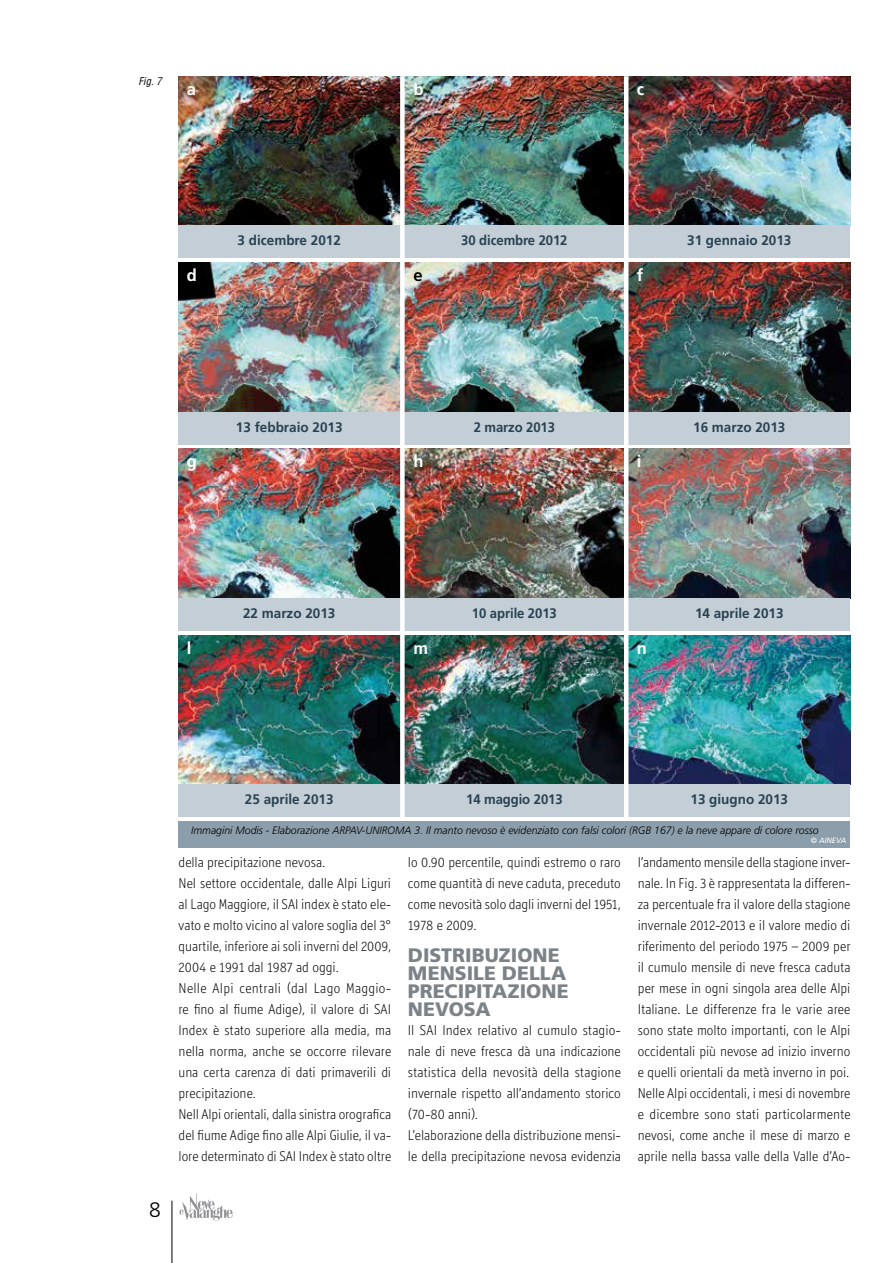
<style>
.page{position:relative;width:893px;height:1263px;background:#fff}
.page>*{position:absolute;margin:0;border:0;box-sizing:border-box;transform-origin:0 0}
.t1{font:300 21px "Frutiger";color:#000}
.t2{font:900 19.5px/18px "Frutiger";color:#7c8388}
.t3{font:700 16.8px "Frutiger";color:#fff}
.t4{font:700 16.8px "Frutiger";color:#000}
.t5{font:300 14.25px/21px "Officina Display ITC";color:#000}
.t6{font:700 13.8px "Frutiger";color:#294252}
.t7{font:700 13.8px "Frutiger";color:#294252;scale:.95 1}
.t8{font:italic 300 10.65px "Frutiger";color:#000}
.t9{font:italic condensed 10.5px "Helvetica";color:#000}
.t10{font:italic 7.65px "Frutiger";color:#fff}
</style>
<div class="page">
<hr style="left:172px;top:1201px;width:1px;height:62px;background:#000">
<svg style="left:179px;top:1193px;width:54px;height:27px"></svg>
<img style="left:178px;top:449px;width:446px;height:149px">
<img style="left:628px;top:449px;width:222px;height:149px">
<div style="left:178px;top:598px;width:672px;height:33px;background:#c3ced6"></div>
<img style="left:178px;top:635px;width:446px;height:149px">
<img style="left:628px;top:635px;width:222px;height:149px">
<div style="left:178px;top:784px;width:672px;height:33px;background:#c3ced6"></div>
<img style="left:178px;top:262px;width:446px;height:150px">
<img style="left:628px;top:262px;width:222px;height:150px">
<div style="left:178px;top:412px;width:672px;height:32px;background:#c3ced6"></div>
<img style="left:178px;top:77px;width:446px;height:148px">
<img style="left:628px;top:77px;width:222px;height:148px">
<div style="left:178px;top:225px;width:672px;height:33px;background:#c3ced6"></div>
<div style="left:178px;top:821px;width:672px;height:26px;background:#8c9eab"></div>
<div style="left:400px;top:77px;width:5px;height:743px;background:#fff"></div>
<hr style="left:624px;top:77px;width:4px;height:743px;background:#fff">
<p class="t9" style="left:138px;top:75px;width:25px">Fig. 7</p>
<p class="t3" style="left:187px;top:79px;width:11px">a</p>
<p class="t3" style="left:413px;top:79px;width:12px">b</p>
<p class="t3" style="left:637px;top:79px;width:9px">c</p>
<p class="t6" style="left:238px;top:232px;width:105px">3 dicembre 2012</p>
<p class="t7" style="left:461px;top:232px;width:113px">30 dicembre 2012</p>
<p class="t6" style="left:687px;top:232px;width:106px">31 gennaio 2013</p>
<p class="t3" style="left:187px;top:265px;width:12px">d</p>
<p class="t4" style="left:413px;top:265px;width:11px">e</p>
<p class="t3" style="left:637px;top:265px;width:8px">f</p>
<p class="t6" style="left:236px;top:419px;width:108px">13 febbraio 2013</p>
<p class="t7" style="left:474px;top:419px;width:87px">2 marzo 2013</p>
<p class="t6" style="left:693px;top:419px;width:94px">16 marzo 2013</p>
<p class="t3" style="left:187px;top:451px;width:12px">g</p>
<p class="t3" style="left:413px;top:451px;width:12px">h</p>
<p class="t3" style="left:637px;top:451px;width:6px">i</p>
<p class="t6" style="left:243px;top:605px;width:94px">22 marzo 2013</p>
<p class="t7" style="left:472px;top:605px;width:91px">10 aprile 2013</p>
<p class="t6" style="left:695px;top:605px;width:90px">14 aprile 2013</p>
<p class="t3" style="left:187px;top:638px;width:6px">l</p>
<p class="t3" style="left:413px;top:638px;width:16px">m</p>
<p class="t3" style="left:637px;top:638px;width:12px">n</p>
<h1 class="t1" style="left:149px;top:1198px;width:13px">8</h1>
<p class="t6" style="left:245px;top:791px;width:90px">25 aprile 2013</p>
<p class="t7" style="left:466px;top:791px;width:103px">14 maggio 2013</p>
<p class="t6" style="left:690px;top:791px;width:99px">13 giugno 2013</p>
<p class="t8" style="left:191px;top:824px;width:629px">Immagini Modis - Elaborazione ARPAV-UNIROMA 3. Il manto nevoso è evidenziato con falsi colori (RGB 167) e la neve appare di colore rosso</p>
<p class="t10" style="left:811px;top:836px;width:37px">© AINEVA</p>
<p class="t5" style="left:179px;top:852px;width:214px">della precipitazione nevosa.<br>Nel settore occidentale, dalle Alpi Liguri al Lago Maggiore, il SAI index è stato ele&shy;vato e molto vicino al valore soglia del 3° quartile, inferiore ai soli inverni del 2009, 2004 e 1991 dal 1987 ad oggi.<br>Nelle Alpi centrali (dal Lago Maggio&shy;re fino al fiume Adige), il valore di SAI Index è stato superiore alla media, ma nella norma, anche se occorre rilevare una certa carenza di dati primaverili di precipitazione.<br>Nell Alpi orientali, dalla sinistra orografica del fiume Adige fino alle Alpi Giulie, il va&shy;lore determinato di SAI Index è stato oltre</p>
<p class="t5" style="left:408px;top:852px;width:214px;text-align:justify">lo 0.90 percentile, quindi estremo o raro come quantità di neve caduta, preceduto come nevosità solo dagli inverni del 1951, 1978 e 2009.</p>
<h2 class="t2" style="left:408px;top:946px;width:162px">DISTRIBUZIONE<br>MENSILE DELLA<br>PRECIPITAZIONE<br>NEVOSA</h2>
<p class="t5" style="left:408px;top:1020px;width:214px">Il SAI Index relativo al cumulo stagio&shy;nale di neve fresca dà una indicazione statistica della nevosità della stagione invernale rispetto all’andamento storico (70-80 anni).<br>L’elaborazione della distribuzione mensi&shy;le della precipitazione nevosa evidenzia</p>
<p class="t5" style="left:638px;top:852px;width:214px;text-align:justify">l’andamento mensile della stagione inver&shy;nale. In Fig. 3 è rappresentata la differen&shy;za percentuale fra il valore della stagione invernale 2012-2013 e il valore medio di riferimento del periodo 1975 – 2009 per il cumulo mensile di neve fresca caduta per mese in ogni singola area delle Alpi Italiane. Le differenze fra le varie aree sono state molto importanti, con le Alpi occidentali più nevose ad inizio inverno e quelli orientali da metà inverno in poi.<br>Nelle Alpi occidentali, i mesi di novembre e dicembre sono stati particolarmente nevosi, come anche il mese di marzo e aprile nella bassa valle della Valle d’Ao-</p>
</div>
